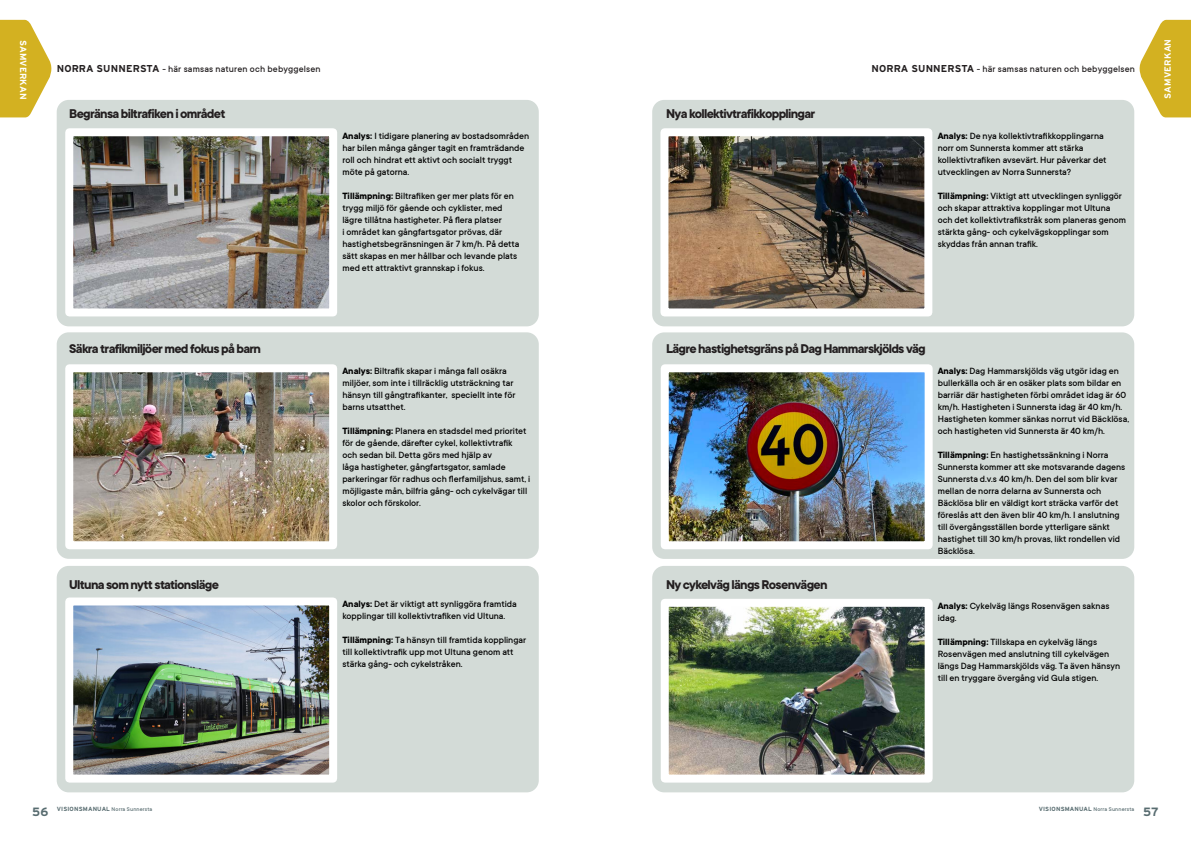
<style>
.page{position:relative;width:1191px;height:842px;background:#fff}
.page>*{position:absolute;margin:0;border:0;box-sizing:border-box;transform-origin:0 0}
.Rubrik_för_visuella{font:700 14px "TT Commons";letter-spacing:-.05em;color:#231f20}
.t1{font:700 12px "Interstate";color:#586c70}
.Text_för_visuella_ex{font:500 10px/12px "TT Commons";color:#000}
.VM_Underrubrik{font:500 10px "TT Commons";letter-spacing:.015em;color:#231f20}
.t2{font:700 9px "Interstate";letter-spacing:.015em;color:#fff}
.t3{font:500 6px "TT Commons";letter-spacing:.025em;color:#586c70}
.s1{font-family:"Interstate";font-weight:700}
.s2{font-weight:700}
.s3{font-family:"Interstate";font-weight:700;font-size:12px}
</style>
<div class="page">
<div style="left:57px;top:100px;width:482px;height:226px;background:#d3dbd7;border-radius:12px"></div>
<div style="left:652px;top:332px;width:482px;height:227px;background:#d3dbd7;border-radius:12px"></div>
<div style="left:652px;top:566px;width:482px;height:226px;background:#d3dbd7;border-radius:12px"></div>
<div style="left:57px;top:332px;width:482px;height:227px;background:#d3dbd7;border-radius:12px"></div>
<div style="left:57px;top:566px;width:482px;height:226px;background:#d3dbd7;border-radius:12px"></div>
<div style="left:652px;top:100px;width:482px;height:226px;background:#d3dbd7;border-radius:12px"></div>
<img style="left:74px;top:137px;width:254px;height:170px">
<div style="left:65px;top:128px;width:272px;height:188px;border:8px solid #fff"></div>
<img style="left:670px;top:373px;width:253px;height:167px">
<div style="left:661px;top:364px;width:271px;height:185px;border:8px solid #fff"></div>
<img style="left:670px;top:608px;width:253px;height:166px">
<div style="left:661px;top:599px;width:271px;height:184px;border:8px solid #fff"></div>
<img style="left:74px;top:373px;width:254px;height:167px">
<div style="left:65px;top:364px;width:272px;height:185px;border:8px solid #fff"></div>
<img style="left:74px;top:606px;width:254px;height:168px">
<div style="left:65px;top:597px;width:272px;height:186px;border:8px solid #fff"></div>
<img style="left:669px;top:137px;width:254px;height:170px">
<div style="left:660px;top:128px;width:272px;height:188px;border:8px solid #fff"></div>
<svg style="left:0;top:20px;width:52px;height:97px"></svg>
<div style="left:9px;top:31px;width:18px;height:77px;background:#d3b121"></div>
<svg style="left:1139px;top:20px;width:52px;height:97px"></svg>
<div style="left:1163px;top:27px;width:19px;height:84px;background:#d3b121"></div>
<p class="t2" style="left:29px;top:40px;width:61px;rotate:90deg">SAMVERKAN</p>
<p class="t2" style="left:1162px;top:99px;width:61px;rotate:-90deg">SAMVERKAN</p>
<p class="VM_Underrubrik" style="left:57px;top:63px;width:265px"><span class="s1">NORRA SUNNERSTA</span> - här samsas naturen och bebyggelsen</p>
<p class="VM_Underrubrik" style="left:871px;top:63px;width:265px"><span class="s1">NORRA SUNNERSTA</span> - här samsas naturen och bebyggelsen</p>
<p class="Rubrik_för_visuella" style="left:69px;top:104px;width:158px">Begränsa biltrafiken i området</p>
<p class="Rubrik_för_visuella" style="left:69px;top:339px;width:193px">Säkra trafikmiljöer med fokus på barn</p>
<p class="Rubrik_för_visuella" style="left:69px;top:575px;width:151px">Ultuna som nytt stationsläge</p>
<p class="t1" style="left:32px;top:804px;width:18px">56</p>
<p class="t3" style="left:57px;top:806px;width:97px"><span class="s1">VISIONSMANUAL</span> Norra Sunnersta</p>
<p class="Text_för_visuella_ex" style="left:342px;top:130px;width:188px"><span class="s2">Analys:</span> I tidigare planering av bostadsområden har bilen många gånger tagit en framträdande roll och hindrat ett aktivt och socialt tryggt möte på gatorna.</p>
<p class="Text_för_visuella_ex" style="left:342px;top:190px;width:179px"><span class="s2">Tillämpning:</span> Biltrafiken ger mer plats för en trygg miljö för gående och cyklister, med lägre tillåtna hastigheter. På flera platser<br>i området kan gångfartsgator prövas, där hastighetsbegränsningen är 7 km/h. På detta sätt skapas en mer hållbar och levande plats med ett attraktivt grannskap i fokus.</p>
<p class="Text_för_visuella_ex" style="left:342px;top:365px;width:175px"><span class="s2">Analys:</span> Biltrafik skapar i många fall osäkra miljöer, som inte i tillräcklig utsträckning tar hänsyn till gångtrafikanter, speciellt inte för barns utsatthet.</p>
<p class="Text_för_visuella_ex" style="left:342px;top:425px;width:189px"><span class="s2">Tillämpning:</span> Planera en stadsdel med prioritet för de gående, därefter cykel, kollektivtrafik<br>och sedan bil. Detta görs med hjälp av<br>låga hastigheter, gångfartsgator, samlade parkeringar för radhus och flerfamiljshus, samt, i möjligaste mån, bilfria gång- och cykelvägar till skolor och förskolor.</p>
<p class="Text_för_visuella_ex" style="left:342px;top:598px;width:176px"><span class="s2">Analys:</span> Det är viktigt att synliggöra framtida kopplingar till kollektivtrafiken vid Ultuna.</p>
<p class="Text_för_visuella_ex" style="left:342px;top:634px;width:185px"><span class="s2">Tillämpning:</span> Ta hänsyn till framtida kopplingar till kollektivtrafik upp mot Ultuna genom att stärka gång- och cykelstråken.</p>
<p class="Rubrik_för_visuella" style="left:666px;top:104px;width:151px">Nya kollektivtrafikkopplingar</p>
<p class="Text_för_visuella_ex" style="left:937px;top:130px;width:170px"><span class="s2">Analys:</span> De nya kollektivtrafikkopplingarna norr om Sunnersta kommer att stärka kollektivtrafiken avsevärt. Hur påverkar det utvecklingen av Norra Sunnersta?</p>
<p class="Text_för_visuella_ex" style="left:937px;top:190px;width:190px"><span class="s2">Tillämpning:</span> Viktigt att utvecklingen synliggör och skapar attraktiva kopplingar mot Ultuna och det kollektivtrafikstråk som planeras genom stärkta gång- och cykelvägskopplingar som skyddas från annan trafik.</p>
<p class="Rubrik_för_visuella" style="left:666px;top:339px;width:261px">Lägre hastighetsgräns på Dag Hammarskjölds väg</p>
<p class="Rubrik_för_visuella" style="left:666px;top:575px;width:163px">Ny cykelväg längs Rosenvägen</p>
<p class="Text_för_visuella_ex" style="left:937px;top:365px;width:193px"><span class="s2">Analys:</span> Dag Hammarskjölds väg utgör idag en bullerkälla och är en osäker plats som bildar en barriär där hastigheten förbi området idag är 60 km/h. Hastigheten i Sunnersta idag är 40 km/h.<br>Hastigheten kommer sänkas norrut vid Bäcklösa, och hastigheten vid Sunnersta är 40 km/h.</p>
<p class="Text_för_visuella_ex" style="left:937px;top:449px;width:189px"><span class="s2">Tillämpning:</span> En hastighetssänkning i Norra Sunnersta kommer att ske motsvarande dagens Sunnersta d.v.s 40 km/h. Den del som blir kvar mellan de norra delarna av Sunnersta och Bäcklösa blir en väldigt kort sträcka varför det föreslås att den även blir 40 km/h. I anslutning till övergångsställen borde ytterligare sänkt hastighet till 30 km/h provas, likt rondellen vid Bäcklösa.</p>
<p class="Text_för_visuella_ex" style="left:937px;top:600px;width:173px"><span class="s2">Analys:</span> Cykelväg längs Rosenvägen saknas idag.</p>
<p class="Text_för_visuella_ex" style="left:937px;top:636px;width:184px"><span class="s2">Tillämpning:</span> Tillskapa en cykelväg längs Rosenvägen med anslutning till cykelvägen längs Dag Hammarskjölds väg. Ta även hänsyn till en tryggare övergång vid Gula stigen.</p>
<p class="t3" style="left:1038px;top:806px;width:122px"><span class="s1">VISIONSMANUAL</span> Norra Sunnersta <span class="s3">57</span></p>
</div>
